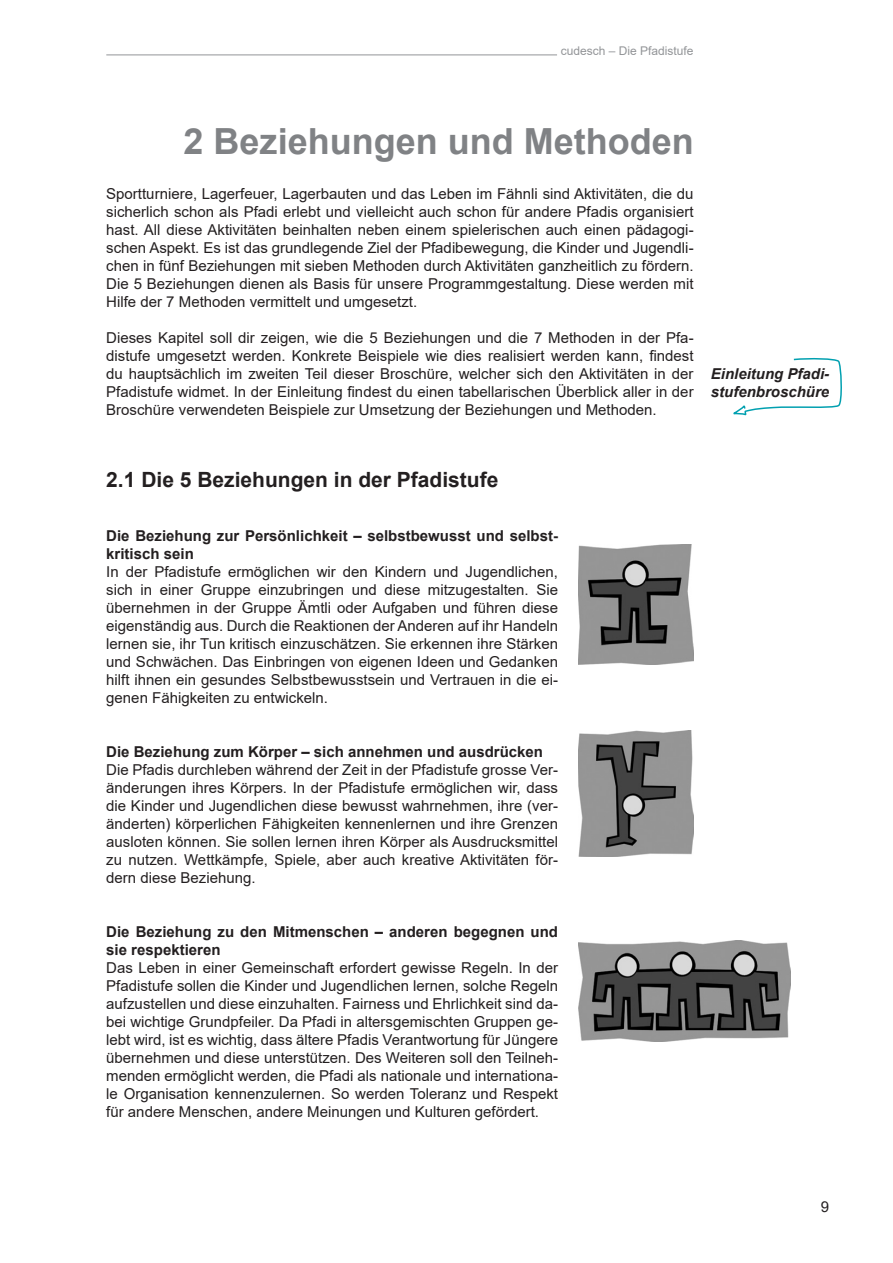
<style>
.page{position:relative;width:893px;height:1263px;background:#fff}
.page>*{position:absolute;margin:0;border:0;box-sizing:border-box;transform-origin:0 0}
.kapiteltitel{font:700 36px "Arial";color:#808285}
.textübertitel{font:700 21px "Arial";color:#231f20}
.text_blocksatz{font:15px/18px "Arial";color:#231f20;text-align:justify}
.text_blocksatz___auszeichnung{font:700 15px/18px "Arial";color:#231f20}
.interner_verweis_rechtsbündig{font:italic 700 15px/18px "Arial";color:#231f20}
.t1{font:12px "Arial";color:#939598}
</style>
<div class="page">
<svg style="left:733px;top:358px;width:109px;height:58px"></svg>
<hr style="left:106px;top:55px;width:451px;height:1px;background:#939598">
<img style="left:579px;top:545px;width:114px;height:119px">
<img style="left:579px;top:730px;width:114px;height:126px">
<img style="left:578px;top:941px;width:213px;height:101px">
<p class="t1" style="left:561px;top:43px;width:134px">cudesch – Die Pfadistufe</p>
<p class="kapiteltitel" style="left:184px;top:115px;width:512px">2 Beziehungen und Methoden</p>
<p class="text_blocksatz" style="left:106px;top:185px;width:589px">Sportturniere, Lagerfeuer, Lagerbauten und das Leben im Fähnli sind Aktivitäten, die du sicherlich schon als Pfadi erlebt und vielleicht auch schon für andere Pfadis organisiert hast. All diese Aktivitäten beinhalten neben einem spielerischen auch einen pädagogi&shy;schen Aspekt. Es ist das grundlegende Ziel der Pfadibewegung, die Kinder und Jugendli&shy;chen in fünf Beziehungen mit sieben Methoden durch Aktivitäten ganzheitlich zu fördern.<br>Die 5 Beziehungen dienen als Basis für unsere Programmgestaltung. Diese werden mit Hilfe der 7 Methoden vermittelt und umgesetzt.</p>
<p class="text_blocksatz" style="left:106px;top:329px;width:589px">Dieses Kapitel soll dir zeigen, wie die 5 Beziehungen und die 7 Methoden in der Pfa&shy;distufe umgesetzt werden. Konkrete Beispiele wie dies realisiert werden kann, findest du hauptsächlich im zweiten Teil dieser Broschüre, welcher sich den Aktivitäten in der Pfadistufe widmet. In der Einleitung findest du einen tabellarischen Überblick aller in der Broschüre verwendeten Beispiele zur Umsetzung der Beziehungen und Methoden.</p>
<p class="interner_verweis_rechtsbündig" style="left:711px;top:365px;width:120px">Einleitung Pfadi&shy;stufenbroschüre</p>
<p class="textübertitel" style="left:106px;top:465px;width:394px">2.1 Die 5 Beziehungen in der Pfadistufe</p>
<p class="text_blocksatz___auszeichnung" style="left:106px;top:527px;width:453px">Die Beziehung zur Persönlichkeit – selbstbewusst und selbst&shy;kritisch sein</p>
<p class="text_blocksatz" style="left:106px;top:563px;width:453px">In der Pfadistufe ermöglichen wir den Kindern und Jugendlichen, sich in einer Gruppe einzubringen und diese mitzugestalten. Sie übernehmen in der Gruppe Ämtli oder Aufgaben und führen diese eigenständig aus. Durch die Reaktionen der Anderen auf ihr Handeln lernen sie, ihr Tun kritisch einzuschätzen. Sie erkennen ihre Stärken und Schwächen. Das Einbringen von eigenen Ideen und Gedanken hilft ihnen ein gesundes Selbstbewusstsein und Vertrauen in die ei&shy;genen Fähigkeiten zu entwickeln.</p>
<p class="text_blocksatz___auszeichnung" style="left:106px;top:743px;width:438px">Die Beziehung zum Körper – sich annehmen und ausdrücken</p>
<p class="text_blocksatz" style="left:106px;top:761px;width:453px">Die Pfadis durchleben während der Zeit in der Pfadistufe grosse Ver&shy;änderungen ihres Körpers. In der Pfadistufe ermöglichen wir, dass die Kinder und Jugendlichen diese bewusst wahrnehmen, ihre (ver&shy;änderten) körperlichen Fähigkeiten kennenlernen und ihre Grenzen ausloten können. Sie sollen lernen ihren Körper als Ausdrucksmittel zu nutzen. Wettkämpfe, Spiele, aber auch kreative Aktivitäten för&shy;dern diese Beziehung.</p>
<p class="text_blocksatz___auszeichnung" style="left:106px;top:923px;width:453px">Die Beziehung zu den Mitmenschen – anderen begegnen und sie respektieren</p>
<p class="text_blocksatz" style="left:106px;top:959px;width:453px">Das Leben in einer Gemeinschaft erfordert gewisse Regeln. In der Pfadistufe sollen die Kinder und Jugendlichen lernen, solche Regeln aufzustellen und diese einzuhalten. Fairness und Ehrlichkeit sind da&shy;bei wichtige Grundpfeiler. Da Pfadi in altersgemischten Gruppen ge&shy;lebt wird, ist es wichtig, dass ältere Pfadis Verantwortung für Jüngere übernehmen und diese unterstützen. Des Weiteren soll den Teilneh&shy;menden ermöglicht werden, die Pfadi als nationale und internationa&shy;le Organisation kennenzulernen. So werden Toleranz und Respekt für andere Menschen, andere Meinungen und Kulturen gefördert.</p>
<p class="text_blocksatz" style="left:821px;top:1197px;width:10px">9</p>
</div>
